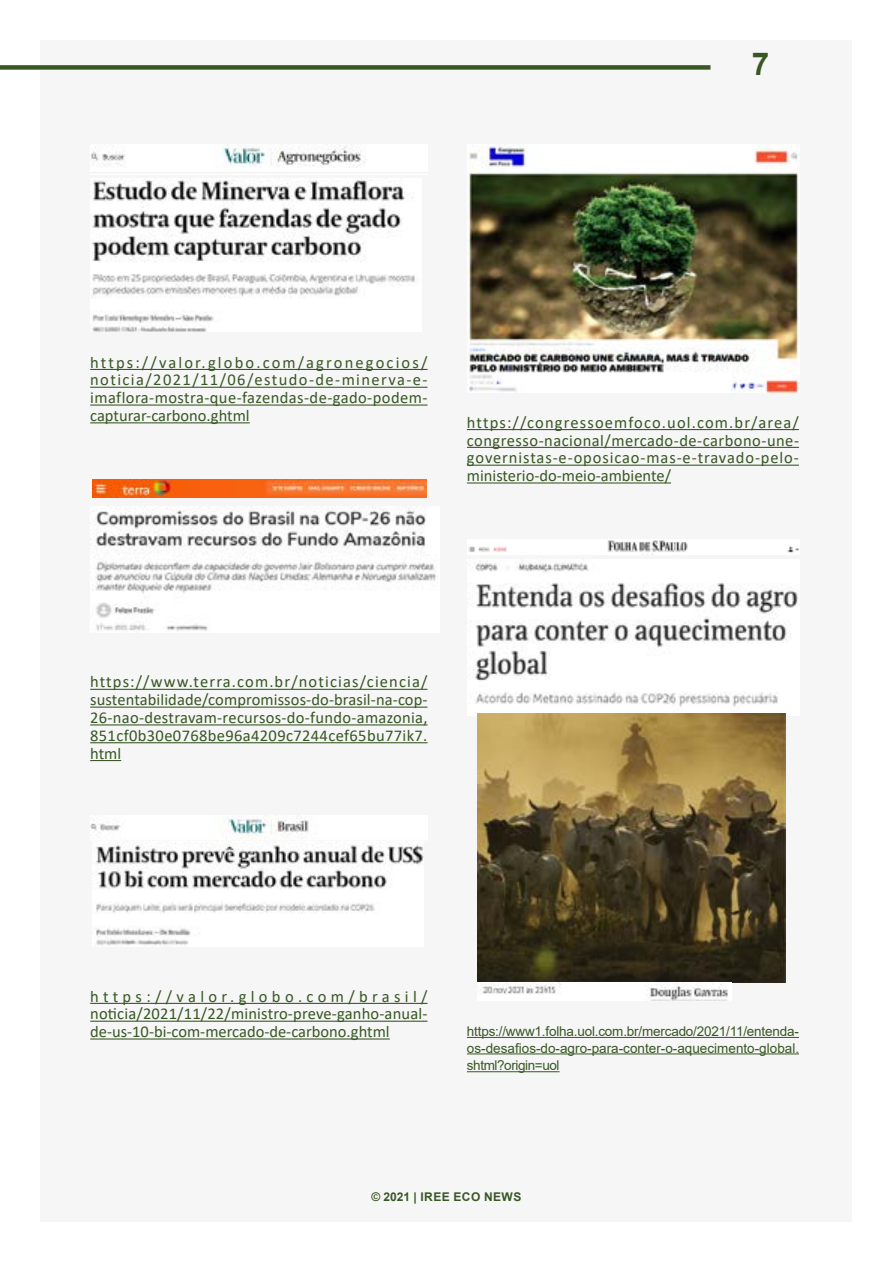
<style>
.page{position:relative;width:893px;height:1263px;background:#fff}
.page>*{position:absolute;margin:0;border:0;box-sizing:border-box;transform-origin:0 0}
.t1{font:700 31.5px "Arial";color:#385724}
.t2{font:16.5px/17.9px "Calibri";letter-spacing:.01em;color:#385724;text-align:justify}
.t3{font:13.5px/16.5px "Arial";letter-spacing:-.015em;color:#385724}
.t4{font:700 12px "Arial";letter-spacing:.035em;color:#385724}
</style>
<div class="page">
<div style="left:40px;top:40px;width:812px;height:1182px;background:#f6f6f6"></div>
<div style="left:0;top:65px;width:710px;height:5px;background:#385724"></div>
<hr style="left:467px;top:429px;width:332px;height:1px;background:#385724">
<hr style="left:467px;top:447px;width:332px;height:1px;background:#385724">
<hr style="left:467px;top:465px;width:332px;height:1px;background:#385724">
<hr style="left:467px;top:482px;width:204px;height:1px;background:#385724">
<hr style="left:467px;top:1037px;width:332px;height:1px;background:#385724">
<hr style="left:467px;top:1053px;width:332px;height:1px;background:#385724">
<hr style="left:467px;top:1071px;width:93px;height:1px;background:#385724">
<img style="left:469px;top:147px;width:330px;height:245px">
<img style="left:469px;top:540px;width:330px;height:13px">
<img style="left:475px;top:563px;width:323px;height:152px">
<img style="left:478px;top:714px;width:308px;height:268px">
<img style="left:483px;top:982px;width:245px;height:18px">
<hr style="left:90px;top:369px;width:337px;height:1px;background:#385724">
<hr style="left:90px;top:387px;width:337px;height:1px;background:#385724">
<hr style="left:90px;top:404px;width:337px;height:2px;background:#385724">
<hr style="left:90px;top:422px;width:160px;height:1px;background:#385724">
<hr style="left:90px;top:689px;width:337px;height:1px;background:#385724">
<hr style="left:90px;top:707px;width:337px;height:1px;background:#385724">
<hr style="left:90px;top:724px;width:337px;height:1px;background:#385724">
<hr style="left:90px;top:742px;width:337px;height:1px;background:#385724">
<hr style="left:90px;top:760px;width:31px;height:1px;background:#385724">
<hr style="left:90px;top:1003px;width:337px;height:1px;background:#385724">
<hr style="left:90px;top:1021px;width:337px;height:1px;background:#385724">
<hr style="left:90px;top:1038px;width:300px;height:1px;background:#385724">
<img style="left:91px;top:147px;width:274px;height:19px">
<img style="left:92px;top:180px;width:323px;height:152px">
<img style="left:92px;top:479px;width:335px;height:19px">
<img style="left:96px;top:510px;width:340px;height:121px">
<img style="left:90px;top:819px;width:219px;height:15px">
<img style="left:96px;top:845px;width:327px;height:100px">
<h1 class="t1" style="left:752px;top:42px;width:19px">7</h1>
<p class="t2" style="left:90px;top:353px;width:339px">https://valor.globo.com/agronegocios/ noticia/2021/11/06/estudo-de-minerva-e&shy;imaflora-mostra-que-fazendas-de-gado-podem&shy;capturar-carbono.ghtml</p>
<p class="t2" style="left:467px;top:413px;width:334px">https://congressoemfoco.uol.com.br/area/ congresso-nacional/mercado-de-carbono-une&shy;governistas-e-oposicao-mas-e-travado-pelo&shy;ministerio-do-meio-ambiente/</p>
<p class="t2" style="left:90px;top:673px;width:339px">https://www.terra.com.br/noticias/ciencia/ sustentabilidade/compromissos-do-brasil-na-cop-26-nao-destravam-recursos-do-fundo-amazonia, 851cf0b30e0768be96a4209c7244cef65bu77ik7. html</p>
<p class="t2" style="left:90px;top:987px;width:339px">https://valor.globo.com/brasil/ noticia/2021/11/22/ministro-preve-ganho-anual&shy;de-us-10-bi-com-mercado-de-carbono.ghtml</p>
<p class="t3" style="left:467px;top:1023px;width:334px">https://www1.folha.uol.com.br/mercado/2021/11/entenda&shy;os-desafios-do-agro-para-conter-o-aquecimento-global.</p>
<p class="t3" style="left:467px;top:1057px;width:94px">shtml?origin=uol</p>
<p class="t4" style="left:371px;top:1188px;width:151px">© 2021 | IREE ECO NEWS</p>
</div>
